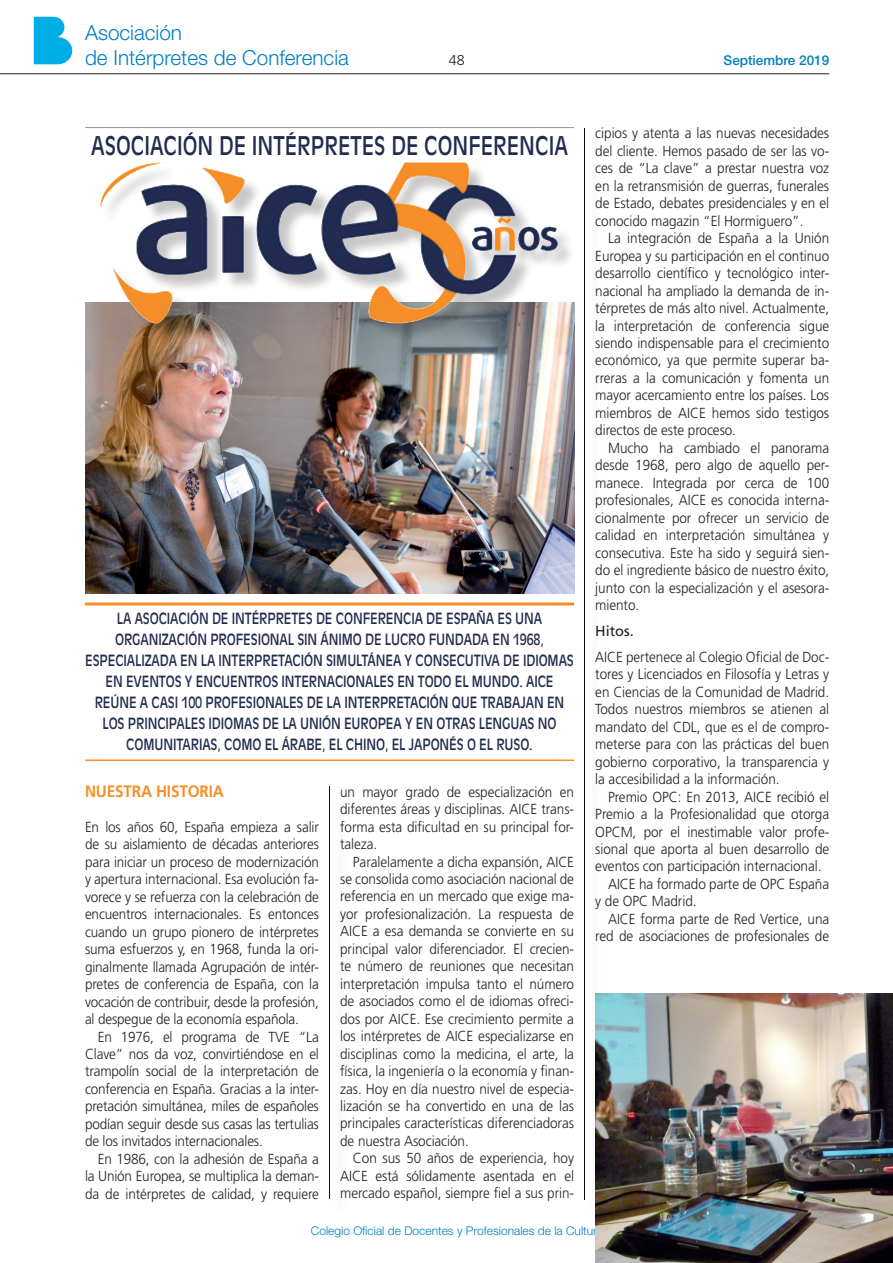
<style>
.page{position:relative;width:893px;height:1263px;background:#fff}
.page>*{position:absolute;margin:0;border:0;box-sizing:border-box;transform-origin:0 0}
.t1{font:25.5px "Antique Olive Std";color:#222c4f;scale:.8 1}
.t2{font:300 20.7px "Helvetica Neue LT Std";color:#007fc1}
.t3{font:700 16.5px "Frutiger LT Std";letter-spacing:-.01em;color:#f68f28;scale:.93 1}
.t4{font:15.3px/21px "Antique Olive Std";letter-spacing:-.01em;color:#222c4f;text-align:center;scale:.82 1}
.t5{font:300 14.55px/17.4px "Frutiger LT Std";letter-spacing:-.005em;color:#231f20;text-align:justify;scale:.93 1}
.t6{font:14.55px "Frutiger LT Std";letter-spacing:-.005em;color:#231f20}
.t7{font:300 14.25px "Frutiger LT Std";color:#231f20}
.t8{font:500 13.5px "Helvetica Neue LT Std";color:#007fc1}
.t9{font:300 12px "Helvetica Neue LT Std";color:#007fc1}
</style>
<div class="page">
<hr style="left:0;top:74px;width:829px;height:1px;background:#231f20">
<img style="left:33px;top:16px;width:40px;height:49px">
<img style="left:595px;top:993px;width:298px;height:270px">
<img style="left:85px;top:302px;width:489px;height:291px">
<img style="left:87px;top:162px;width:479px;height:180px">
<hr style="left:85px;top:127px;width:489px;height:1px;background:#939598">
<hr style="left:329px;top:785px;width:3px;height:415px;background:#231f20;opacity:.75">
<div style="left:587px;top:133px;width:16px;height:1082px;background:#231f20;opacity:.75"></div>
<hr style="left:584px;top:125px;width:3px;height:1074px;background:#231f20;opacity:.75">
<hr style="left:85px;top:759px;width:489px;height:2px;background:#f68f28">
<hr style="left:85px;top:602px;width:489px;height:3px;background:#f68f28">
<p class="t2" style="left:85px;top:20px;width:99px">Asociación</p>
<p class="t2" style="left:85px;top:45px;width:265px">de Intérpretes de Conferencia</p>
<p class="t7" style="left:449px;top:52px;width:17px">48</p>
<p class="t8" style="left:724px;top:52px;width:107px">Septiembre 2019</p>
<p class="t1" style="left:91px;top:130px;width:598px">ASOCIACIÓN DE INTÉRPRETES DE CONFERENCIA</p>
<p class="t4" style="left:85px;top:608px;width:597px">LA ASOCIACIÓN DE INTÉRPRETES DE CONFERENCIA DE ESPAÑA ES UNA ORGANIZACIÓN PROFESIONAL SIN ÁNIMO DE LUCRO FUNDADA EN 1968, ESPECIALIZADA EN LA INTERPRETACIÓN SIMULTÁNEA Y CONSECUTIVA DE IDIOMAS EN EVENTOS Y ENCUENTROS INTERNACIONALES EN TODO EL MUNDO. AICE REÚNE A CASI 100 PROFESIONALES DE LA INTERPRETACIÓN QUE TRABAJAN EN LOS PRINCIPALES IDIOMAS DE LA UNIÓN EUROPEA Y EN OTRAS LENGUAS NO COMUNITARIAS, COMO EL ÁRABE, EL CHINO, EL JAPONÉS O EL RUSO.</p>
<p class="t3" style="left:85px;top:782px;width:151px">NUESTRA HISTORIA</p>
<p class="t5" style="left:85px;top:818px;width:253px">En los años 60, España empieza a salir de su aislamiento de décadas anteriores para iniciar un proceso de modernización y apertura internacional. Esa evolución fa&shy;vorece y se refuerza con la celebración de encuentros internacionales. Es entonces cuando un grupo pionero de intérpretes suma esfuerzos y, en 1968, funda la ori&shy;ginalmente llamada Agrupación de intér&shy;pretes de conferencia de España, con la vocación de contribuir, desde la profesión, al despegue de la economía española.</p>
<p class="t5" style="left:85px;top:1028px;width:253px;text-indent:13px">En 1976, el programa de TVE “La Clave” nos da voz, convirtiéndose en el trampolín social de la interpretación de conferencia en España. Gracias a la inter&shy;pretación simultánea, miles de españoles podían seguir desde sus casas las tertulias de los invitados internacionales.</p>
<p class="t5" style="left:85px;top:1150px;width:253px;text-indent:13px">En 1986, con la adhesión de España a la Unión Europea, se multiplica la deman&shy;da de intérpretes de calidad, y requiere</p>
<p class="t5" style="left:340px;top:783px;width:253px">un mayor grado de especialización en diferentes áreas y disciplinas. AICE trans&shy;forma esta dificultad en su principal for&shy;taleza.</p>
<p class="t5" style="left:340px;top:853px;width:253px;text-indent:13px">Paralelamente a dicha expansión, AICE se consolida como asociación nacional de referencia en un mercado que exige ma&shy;yor profesionalización. La respuesta de AICE a esa demanda se convierte en su principal valor diferenciador. El crecien&shy;te número de reuniones que necesitan interpretación impulsa tanto el número de asociados como el de idiomas ofreci&shy;dos por AICE. Ese crecimiento permite a los intérpretes de AICE especializarse en disciplinas como la medicina, el arte, la física, la ingeniería o la economía y finan&shy;zas. Hoy en día nuestro nivel de especia&shy;lización se ha convertido en una de las principales características diferenciadoras de nuestra Asociación.</p>
<p class="t5" style="left:340px;top:1150px;width:253px;text-indent:13px">Con sus 50 años de experiencia, hoy AICE está sólidamente asentada en el mercado español, siempre fiel a sus prin-</p>
<p class="t5" style="left:595px;top:125px;width:253px">cipios y atenta a las nuevas necesidades del cliente. Hemos pasado de ser las vo&shy;ces de “La clave” a prestar nuestra voz en la retransmisión de guerras, funerales de Estado, debates presidenciales y en el conocido magazin “El Hormiguero”.</p>
<p class="t5" style="left:595px;top:230px;width:253px;text-indent:13px">La integración de España a la Unión Europea y su participación en el continuo desarrollo científico y tecnológico inter&shy;nacional ha ampliado la demanda de in&shy;térpretes de más alto nivel. Actualmente, la interpretación de conferencia sigue siendo indispensable para el crecimiento económico, ya que permite superar ba&shy;rreras a la comunicación y fomenta un mayor acercamiento entre los países. Los miembros de AICE hemos sido testigos directos de este proceso.</p>
<p class="t5" style="left:595px;top:439px;width:253px;text-indent:13px">Mucho ha cambiado el panorama desde 1968, pero algo de aquello per&shy;manece. Integrada por cerca de 100 profesionales, AICE es conocida interna&shy;cionalmente por ofrecer un servicio de calidad en interpretación simultánea y consecutiva. Este ha sido y seguirá sien&shy;do el ingrediente básico de nuestro éxito, junto con la especialización y el asesora&shy;miento.</p>
<p class="t6" style="left:595px;top:622px;width:40px">Hitos.</p>
<p class="t5" style="left:595px;top:648px;width:253px">AICE pertenece al Colegio Oficial de Doc&shy;tores y Licenciados en Filosofía y Letras y en Ciencias de la Comunidad de Madrid.<br>Todos nuestros miembros se atienen al mandato del CDL, que es el de compro&shy;meterse para con las prácticas del buen gobierno corporativo, la transparencia y la accesibilidad a la información.</p>
<p class="t5" style="left:595px;top:788px;width:253px;text-indent:13px">Premio OPC: En 2013, AICE recibió el Premio a la Profesionalidad que otorga OPCM, por el inestimable valor profe&shy;sional que aporta al buen desarrollo de eventos con participación internacional.</p>
<p class="t5" style="left:595px;top:875px;width:253px;text-indent:13px">AICE ha formado parte de OPC España y de OPC Madrid.</p>
<p class="t5" style="left:595px;top:910px;width:253px;text-align:right">AICE forma parte de Red Vertice, una red de asociaciones de profesionales de</p>
<p class="t9" style="left:311px;top:1224px;width:294px">Colegio Oficial de Docentes y Profesionales de la Cultura</p>
</div>
